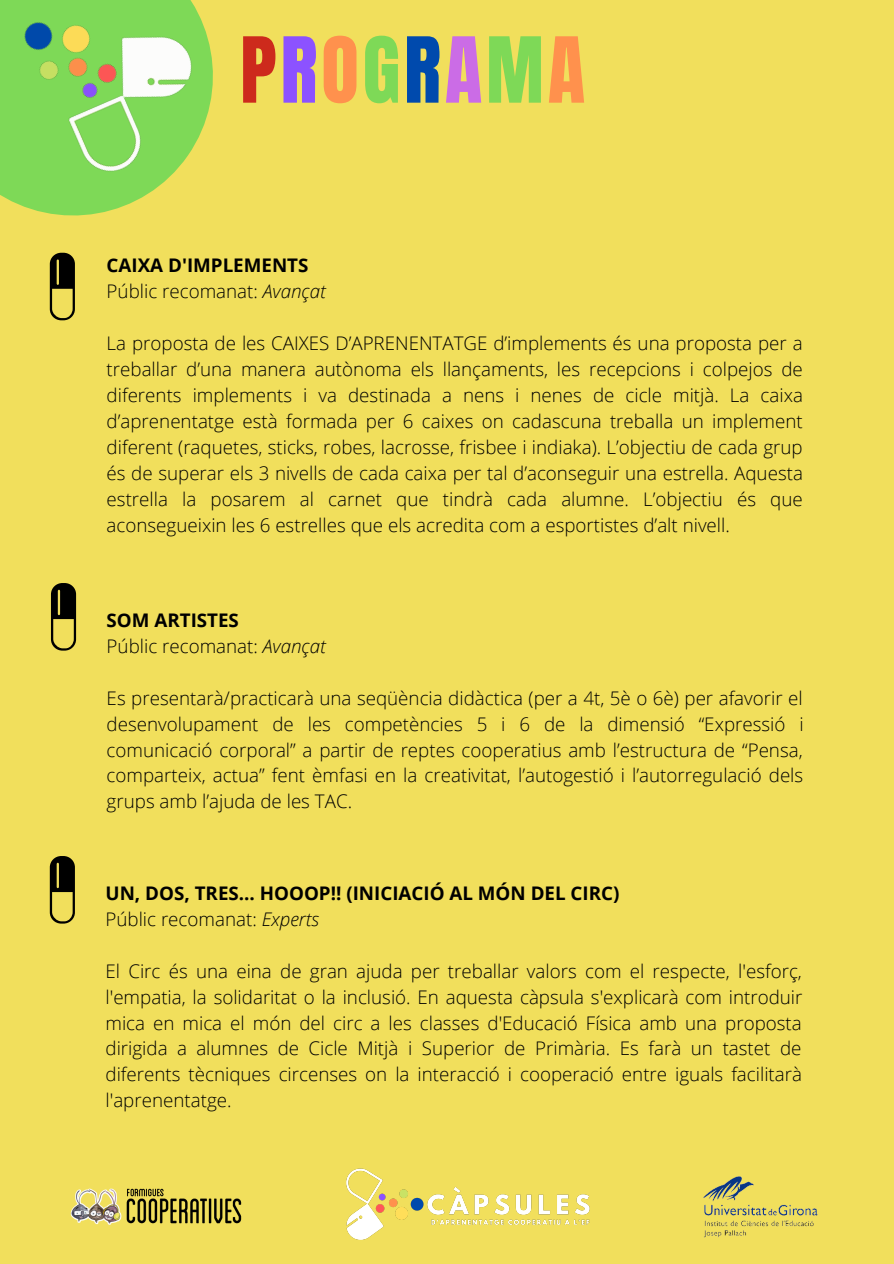
<style>
.page{position:relative;width:894px;height:1264px;background:#fff}
.page>*{position:absolute;margin:0;border:0;box-sizing:border-box;transform-origin:0 0}
.t1{font:77.25px "Anton";letter-spacing:.05em;color:#ff914d}
.t2{font:300 18.75px/26px "Open Sans";color:#000;text-align:justify}
.t3{font:700 18.75px "Open Sans";color:#000}
.s1{color:#cd2a1c}
.s2{color:#8c52ff}
.s3{color:#7ed957}
.s4{color:#004aad}
.s5{color:#cb6ce6}
.s6{font-style:italic}
</style>
<div class="page">
<div style="left:0;top:0;width:893px;height:1263px;background:#f1df5c"></div>
<svg style="left:50px;top:270px;width:25px;height:50px"></svg>
<svg style="left:51px;top:583px;width:25px;height:67px"></svg>
<svg style="left:49px;top:252px;width:26px;height:18px"></svg>
<img style="left:0;top:0;width:213px;height:216px">
<svg style="left:50px;top:856px;width:25px;height:67px"></svg>
<img style="left:346px;top:1168px;width:244px;height:72px">
<img style="left:703px;top:1176px;width:115px;height:62px">
<img style="left:70px;top:1188px;width:172px;height:37px">
<p class="t1" style="left:240px;top:15px;width:346px"><span class="s1">P</span><span class="s2">R</span>O<span class="s3">G</span><span class="s4">R</span><span class="s5">A</span><span class="s3">M</span>A</p>
<p class="t3" style="left:107px;top:252px;width:203px">CAIXA D'IMPLEMENTS</p>
<p class="t2" style="left:107px;top:278px;width:220px">Públic recomanat: <span class="s6">Avançat</span></p>
<p class="t2" style="left:107px;top:330px;width:697px">La proposta de les CAIXES D’APRENENTATGE d’implements és una proposta per a treballar d’una manera autònoma els llançaments, les recepcions i colpejos de diferents implements i va destinada a nens i nenes de cicle mitjà. La caixa d’aprenentatge està formada per 6 caixes on cadascuna treballa un implement diferent (raquetes, sticks, robes, lacrosse, frisbee i indiaka). L’objectiu de cada grup és de superar els 3 nivells de cada caixa per tal d’aconseguir una estrella. Aquesta estrella la posarem al carnet que tindrà cada alumne. L’objectiu és que aconsegueixin les 6 estrelles que els acredita com a esportistes d’alt nivell.</p>
<p class="t3" style="left:107px;top:607px;width:134px">SOM ARTISTES</p>
<p class="t2" style="left:107px;top:632px;width:220px">Públic recomanat: <span class="s6">Avançat</span></p>
<p class="t2" style="left:107px;top:684px;width:698px">Es presentarà/practicarà una seqüència didàctica (per a 4t, 5è o 6è) per afavorir el desenvolupament de les competències 5 i 6 de la dimensió “Expressió i comunicació corporal” a partir de reptes cooperatius amb l’estructura de “Pensa, comparteix, actua” fent èmfasi en la creativitat, l’autogestió i l’autorregulació dels grups amb l’ajuda de les TAC.</p>
<p class="t3" style="left:105px;top:880px;width:515px">UN, DOS, TRES… HOOOP!! (INICIACIÓ AL MÓN DEL CIRC)</p>
<p class="t2" style="left:105px;top:905px;width:215px">Públic recomanat: <span class="s6">Experts</span></p>
<p class="t2" style="left:105px;top:957px;width:698px">El Circ és una eina de gran ajuda per treballar valors com el respecte, l'esforç, l'empatia, la solidaritat o la inclusió. En aquesta càpsula s'explicarà com introduir mica en mica el món del circ a les classes d'Educació Física amb una proposta dirigida a alumnes de Cicle Mitjà i Superior de Primària. Es farà un tastet de diferents tècniques circenses on la interacció i cooperació entre iguals facilitarà l'aprenentatge.</p>
</div>
